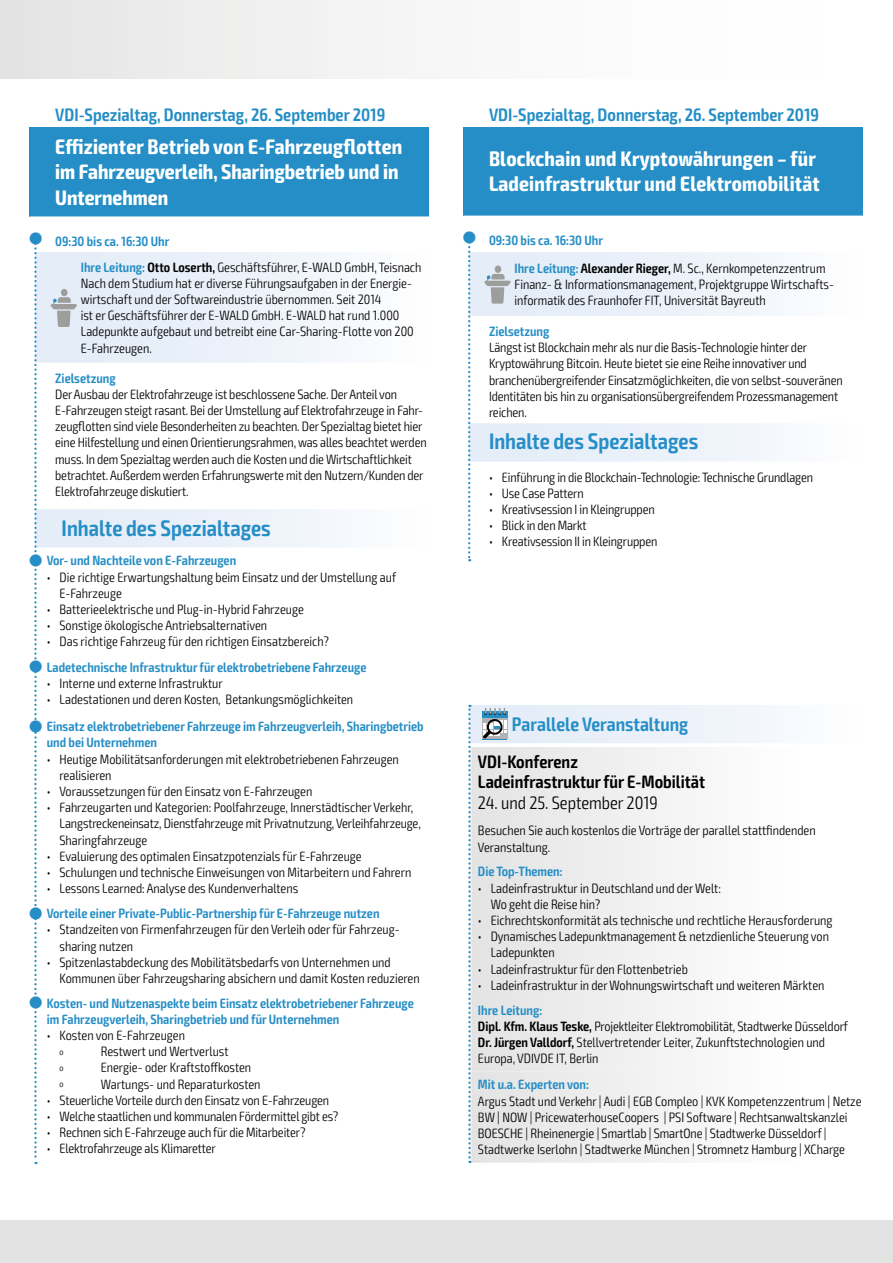
<style>
.page{position:relative;width:893px;height:1263px;background:#fff}
.page>*{position:absolute;margin:0;border:0;box-sizing:border-box;transform-origin:0 0}
.t1{font:600 condensed 22.5px "Exo 2";color:#258ec6}
.t2{font:700 condensed 21px/25.5px "Exo 2";letter-spacing:.01em;color:#fff}
.t3{font:600 condensed 19.5px "Exo 2";color:#258ec6}
.t4{font:600 condensed 18px "Exo 2";color:#258ec6}
.t5{font:600 condensed 18px/20.2px "Exo 2";color:#000}
.t6{font:300 condensed 18px "Exo 2";color:#000}
.t7{font:300 condensed 13.5px/16.2px "Exo 2";color:#000}
.t8{font:600 condensed 13.5px/16.2px "Exo 2";color:#258ec6}
.t9{font:300 condensed 9px "Exo 2";color:#000}
.s1{font-weight:600;color:#258ec6}
.s2{font-weight:600}
.s3{color:#000}
.s4{font-weight:300;color:#000}
</style>
<div class="page">
<div style="left:0;top:1220px;width:893px;height:43px;background:#e3e3e3"></div>
<div style="left:1px;top:0;width:892px;height:79px;background:linear-gradient(to right,#e7e7e7,#fff)"></div>
<div style="left:0;top:0;width:23px;height:79px;background:#e3e3e3"></div>
<svg style="left:468px;top:705px;width:306px;height:458px"></svg>
<div style="left:30px;top:127px;width:399px;height:89px;background:#258ec6"></div>
<svg style="left:30px;top:216px;width:399px;height:1px"></svg>
<div style="left:463px;top:127px;width:400px;height:89px;background:#258ec6"></div>
<svg style="left:34px;top:238px;width:306px;height:926px"></svg>
<svg style="left:468px;top:236px;width:306px;height:325px"></svg>
<h3 class="t4" style="left:55px;top:104px;width:331px">VDI-Spezialtag, Donnerstag, 26. September 2019</h3>
<h2 class="t2" style="left:55px;top:134px;width:348px">Effizienter Betrieb von E-Fahrzeugflotten im Fahrzeugverleih, Sharingbetrieb und in<br>Unternehmen</h2>
<p class="t7" style="left:81px;top:228px;width:342px;line-height:26px;text-indent:-26px"><span class="s1">09:30 bis ca. 16:30 Uhr<br>Ihre Leitung:</span> <span class="s2">Otto Loserth,</span> Geschäftsführer, E-WALD GmbH, Teisnach</p>
<p class="t7" style="left:81px;top:275px;width:334px">Nach dem Studium hat er diverse Führungsaufgaben in der Energie&shy;wirtschaft und der Softwareindustrie übernommen. Seit 2014<br>ist er Geschäftsführer der E-WALD GmbH. E-WALD hat rund 1.000<br>Ladepunkte aufgebaut und betreibt eine Car-Sharing-Flotte von 200<br>E-Fahrzeugen.</p>
<p class="t8" style="left:55px;top:370px;width:62px">Zielsetzung</p>
<p class="t7" style="left:55px;top:386px;width:373px">Der Ausbau der Elektrofahrzeuge ist beschlossene Sache. Der Anteil von E-Fahrzeugen steigt rasant. Bei der Umstellung auf Elektrofahrzeuge in Fahr&shy;zeugflotten sind viele Besonderheiten zu beachten. Der Spezialtag bietet hier eine Hilfestellung und einen Orientierungsrahmen, was alles beachtet werden muss. In dem Spezialtag werden auch die Kosten und die Wirtschaftlichkeit betrachtet. Außerdem werden Erfahrungswerte mit den Nutzern/Kunden der Elektrofahrzeuge diskutiert.</p>
<h1 class="t1" style="left:62px;top:515px;width:211px">Inhalte des Spezialtages</h1>
<p class="t8" style="left:47px;top:553px;width:191px">Vor- und Nachteile von E-Fahrzeugen</p>
<p class="t7" style="left:60px;top:569px;width:338px;text-indent:-13px">• Die richtige Erwartungshaltung beim Einsatz und der Umstellung auf<br>E-Fahrzeuge</p>
<p class="t7" style="left:47px;top:601px;width:259px">• Batterieelektrische und Plug-in-Hybrid Fahrzeuge</p>
<p class="t7" style="left:47px;top:618px;width:222px">• Sonstige ökologische Antriebsalternativen</p>
<p class="t7" style="left:47px;top:634px;width:284px">• Das richtige Fahrzeug für den richtigen Einsatzbereich?</p>
<p class="t8" style="left:47px;top:659px;width:321px">Ladetechnische Infrastruktur für elektrobetriebene Fahrzeuge</p>
<p class="t7" style="left:47px;top:675px;width:177px">• Interne und externe Infrastruktur</p>
<p class="t7" style="left:47px;top:691px;width:308px">• Ladestationen und deren Kosten, Betankungsmöglichkeiten</p>
<p class="t8" style="left:47px;top:719px;width:378px">Einsatz elektrobetriebener Fahrzeuge im Fahrzeugverleih, Sharingbetrieb und bei Unternehmen</p>
<p class="t7" style="left:60px;top:751px;width:341px;text-indent:-13px">• Heutige Mobilitätsanforderungen mit elektrobetriebenen Fahrzeugen realisieren</p>
<p class="t7" style="left:47px;top:783px;width:267px">• Voraussetzungen für den Einsatz von E-Fahrzeugen</p>
<p class="t7" style="left:60px;top:800px;width:363px;text-indent:-13px">• Fahrzeugarten und Kategorien: Poolfahrzeuge, Innerstädtischer Verkehr,<br>Langstreckeneinsatz, Dienstfahrzeuge mit Privatnutzung, Verleihfahrzeuge,<br>Sharingfahrzeuge</p>
<p class="t7" style="left:47px;top:848px;width:316px">• Evaluierung des optimalen Einsatzpotenzials für E-Fahrzeuge</p>
<p class="t7" style="left:47px;top:864px;width:366px">• Schulungen und technische Einweisungen von Mitarbeitern und Fahrern</p>
<p class="t7" style="left:47px;top:881px;width:253px">• Lessons Learned: Analyse des Kundenverhaltens</p>
<p class="t8" style="left:47px;top:906px;width:334px">Vorteile einer Private-Public-Partnership für E-Fahrzeuge nutzen</p>
<p class="t7" style="left:60px;top:922px;width:342px;text-indent:-13px">• Standzeiten von Firmenfahrzeugen für den Verleih oder für Fahrzeug&shy;sharing nutzen</p>
<p class="t7" style="left:60px;top:954px;width:362px;text-indent:-13px">• Spitzenlastabdeckung des Mobilitätsbedarfs von Unternehmen und<br>Kommunen über Fahrzeugsharing absichern und damit Kosten reduzieren</p>
<p class="t8" style="left:47px;top:995px;width:368px">Kosten- und Nutzenaspekte beim Einsatz elektrobetriebener Fahrzeuge im Fahrzeugverleih, Sharingbetrieb und für Unternehmen</p>
<p class="t7" style="left:47px;top:1027px;width:140px">• Kosten von E-Fahrzeugen</p>
<p class="t9" style="left:60px;top:1046px;width:6px">o</p>
<p class="t7" style="left:101px;top:1044px;width:129px">Restwert und Wertverlust</p>
<p class="t9" style="left:60px;top:1062px;width:6px">o</p>
<p class="t7" style="left:101px;top:1060px;width:152px">Energie- oder Kraftstoffkosten</p>
<p class="t9" style="left:60px;top:1079px;width:6px">o</p>
<p class="t7" style="left:101px;top:1076px;width:161px">Wartungs- und Reparaturkosten</p>
<p class="t7" style="left:47px;top:1092px;width:284px">• Steuerliche Vorteile durch den Einsatz von E-Fahrzeugen</p>
<p class="t7" style="left:47px;top:1108px;width:293px">• Welche staatlichen und kommunalen Fördermittel gibt es?</p>
<p class="t7" style="left:47px;top:1125px;width:260px">• Rechnen sich E-Fahrzeuge auch für die Mitarbeiter?</p>
<p class="t7" style="left:47px;top:1141px;width:171px">• Elektrofahrzeuge als Klimaretter</p>
<h3 class="t4" style="left:489px;top:104px;width:331px">VDI-Spezialtag, Donnerstag, 26. September 2019</h3>
<h2 class="t2" style="left:489px;top:146px;width:332px">Blockchain und Kryptowährungen – für<br>Ladeinfrastruktur und Elektromobilität</h2>
<p class="t8" style="left:514px;top:227px;width:313px;line-height:27.8px;text-indent:-26px">09:30 bis ca. 16:30 Uhr<br>Ihre Leitung: <span class="s3">Alexander Rieger,</span> <span class="s4">M. Sc., Kernkompetenzzentrum</span></p>
<p class="t7" style="left:514px;top:276px;width:321px">Finanz- &amp; Informationsmanagement, Projektgruppe Wirtschafts&shy;informatik des Fraunhofer FIT, Universität Bayreuth</p>
<p class="t8" style="left:489px;top:323px;width:62px">Zielsetzung</p>
<p class="t7" style="left:489px;top:340px;width:355px">Längst ist Blockchain mehr als nur die Basis-Technologie hinter der Kryptowährung Bitcoin. Heute bietet sie eine Reihe innovativer und branchenübergreifender Einsatzmöglichkeiten, die von selbst-souveränen Identitäten bis hin zu organisationsübergreifendem Prozessmanagement reichen.</p>
<h1 class="t1" style="left:489px;top:428px;width:211px">Inhalte des Spezialtages</h1>
<p class="t7" style="left:489px;top:469px;width:326px">• Einführung in die Blockchain-Technologie: Technische Grundlagen</p>
<p class="t7" style="left:489px;top:485px;width:96px">• Use Case Pattern</p>
<p class="t7" style="left:489px;top:501px;width:167px">• Kreativsession I in Kleingruppen</p>
<p class="t7" style="left:489px;top:518px;width:99px">• Blick in den Markt</p>
<p class="t7" style="left:489px;top:534px;width:170px">• Kreativsession II in Kleingruppen</p>
<h3 class="t3" style="left:512px;top:712px;width:178px">Parallele Veranstaltung</h3>
<h3 class="t5" style="left:478px;top:752px;width:229px">VDI-Konferenz<br>Ladeinfrastruktur für E-Mobilität</h3>
<h3 class="t6" style="left:478px;top:792px;width:181px">24. und 25. September 2019</h3>
<p class="t7" style="left:478px;top:823px;width:339px">Besuchen Sie auch kostenlos die Vorträge der parallel stattfindenden<br>Veranstaltung.</p>
<p class="t8" style="left:478px;top:864px;width:86px">Die Top-Themen:</p>
<p class="t7" style="left:491px;top:880px;width:232px;text-indent:-13px">• Ladeinfrastruktur in Deutschland und der Welt:<br>Wo geht die Reise hin?</p>
<p class="t7" style="left:478px;top:912px;width:356px">• Eichrechtskonformität als technische und rechtliche Herausforderung</p>
<p class="t7" style="left:491px;top:929px;width:340px;text-indent:-13px">• Dynamisches Ladepunktmanagement &amp; netzdienliche Steuerung von<br>Ladepunkten</p>
<p class="t7" style="left:478px;top:961px;width:211px">• Ladeinfrastruktur für den Flottenbetrieb</p>
<p class="t7" style="left:478px;top:977px;width:348px">• Ladeinfrastruktur in der Wohnungswirtschaft und weiteren Märkten</p>
<p class="t7" style="left:478px;top:1002px;width:372px"><span class="s1">Ihre Leitung:<br></span><span class="s2">Dipl. Kfm. Klaus Teske,</span> Projektleiter Elektromobilität, Stadtwerke Düsseldorf <span class="s2">Dr. Jürgen Valldorf,</span> Stellvertretender Leiter, Zukunftstechnologien und Europa, VDIVDE IT, Berlin</p>
<p class="t8" style="left:478px;top:1077px;width:113px">Mit u.a. Experten von:</p>
<p class="t7" style="left:478px;top:1093px;width:385px">Argus Stadt und Verkehr | Audi | EGB Compleo | KVK Kompetenzzentrum | Netze BW | NOW | PricewaterhouseCoopers | PSI Software | Rechtsanwaltskanzlei BOESCHE | Rheinenergie | Smartlab | SmartOne | Stadtwerke Düsseldorf | Stadtwerke Iserlohn | Stadtwerke München | Stromnetz Hamburg | XCharge</p>
</div>
